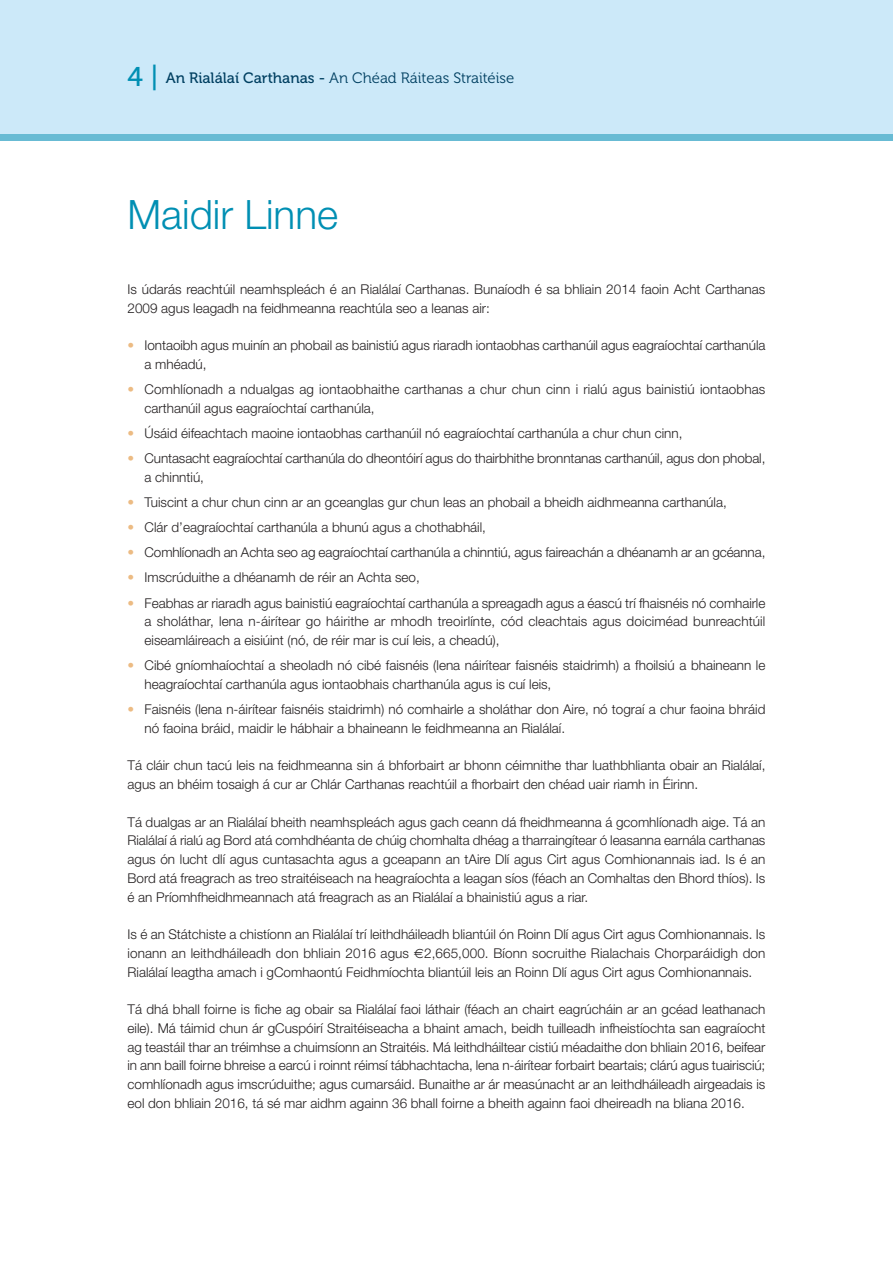
<style>
.page{position:relative;width:893px;height:1263px;background:#fff}
.page>*{position:absolute;margin:0;border:0;box-sizing:border-box;transform-origin:0 0}
.t1{font:300 40.5px "Helvetica Neue";color:#008fb3}
.t2{font:15px "Museo 300";color:#003f61}
.t3{font:300 13.5px/18.8px "Helvetica Neue";color:#231f20}
.s1{font-family:"Museo 500";font-size:27px;color:#008fb3}
.s2{font-family:"Museo 500"}
.s3{color:#ecbb83}
</style>
<div class="page">
<hr style="left:892px;top:0;width:1px;height:140px;background:#cce9f9">
<div style="left:0;top:0;width:892px;height:140px;background:#cce9f9"></div>
<div style="left:0;top:134px;width:893px;height:6px;background:#68bbd4"></div>
<p class="t2" style="left:128px;top:72px;width:388px"><span class="s1">4 |</span> <span class="s2">An Rialálaí Carthanas -</span> An Chéad Ráiteas Straitéise</p>
<h1 class="t1" style="left:128px;top:200px;width:212px">Maidir Linne</h1>
<p class="t3" style="left:128px;top:281px;width:639px">Is údarás reachtúil neamhspleách é an Rialálaí Carthanas. Bunaíodh é sa bhliain 2014 faoin Acht Carthanas<br>2009 agus leagadh na feidhmeanna reachtúla seo a leanas air:</p>
<p class="t3" style="left:145px;top:337px;width:622px;text-indent:-17px"><span class="s3">•</span> Iontaoibh agus muinín an phobail as bainistiú agus riaradh iontaobhas carthanúil agus eagraíochtaí carthanúla a mhéadú,</p>
<p class="t3" style="left:145px;top:381px;width:622px;text-indent:-17px"><span class="s3">•</span> Comhlíonadh a ndualgas ag iontaobhaithe carthanas a chur chun cinn i rialú agus bainistiú iontaobhas carthanúil agus eagraíochtaí carthanúla,</p>
<p class="t3" style="left:128px;top:425px;width:556px"><span class="s3">•</span> Úsáid éifeachtach maoine iontaobhas carthanúil nó eagraíochtaí carthanúla a chur chun cinn,</p>
<p class="t3" style="left:145px;top:450px;width:622px;text-indent:-17px"><span class="s3">•</span> Cuntasacht eagraíochtaí carthanúla do dheontóirí agus do thairbhithe bronntanas carthanúil, agus don phobal, a chinntiú,</p>
<p class="t3" style="left:128px;top:494px;width:601px"><span class="s3">•</span> Tuiscint a chur chun cinn ar an gceanglas gur chun leas an phobail a bheidh aidhmeanna carthanúla,</p>
<p class="t3" style="left:128px;top:519px;width:360px"><span class="s3">•</span> Clár d’eagraíochtaí carthanúla a bhunú agus a chothabháil,</p>
<p class="t3" style="left:128px;top:544px;width:639px"><span class="s3">•</span> Comhlíonadh an Achta seo ag eagraíochtaí carthanúla a chinntiú, agus faireachán a dhéanamh ar an gcéanna,</p>
<p class="t3" style="left:128px;top:569px;width:294px"><span class="s3">•</span> Imscrúduithe a dhéanamh de réir an Achta seo,</p>
<p class="t3" style="left:145px;top:595px;width:622px;text-align:justify;text-indent:-17px"><span class="s3">•</span> Feabhas ar riaradh agus bainistiú eagraíochtaí carthanúla a spreagadh agus a éascú trí fhaisnéis nó comhairle a sholáthar, lena n-áirítear go háirithe ar mhodh treoirlínte, cód cleachtais agus doiciméad bunreachtúil eiseamláireach a eisiúint (nó, de réir mar is cuí leis, a cheadú),</p>
<p class="t3" style="left:145px;top:657px;width:622px;text-indent:-17px"><span class="s3">•</span> Cibé gníomhaíochtaí a sheoladh nó cibé faisnéis (lena náirítear faisnéis staidrimh) a fhoilsiú a bhaineann le heagraíochtaí carthanúla agus iontaobhais charthanúla agus is cuí leis,</p>
<p class="t3" style="left:145px;top:701px;width:622px;text-indent:-17px"><span class="s3">•</span> Faisnéis (lena n-áirítear faisnéis staidrimh) nó comhairle a sholáthar don Aire, nó tograí a chur faoina bhráid nó faoina bráid, maidir le hábhair a bhaineann le feidhmeanna an Rialálaí.</p>
<p class="t3" style="left:128px;top:757px;width:639px">Tá cláir chun tacú leis na feidhmeanna sin á bhforbairt ar bhonn céimnithe thar luathbhlianta obair an Rialálaí, agus an bhéim tosaigh á cur ar Chlár Carthanas reachtúil a fhorbairt den chéad uair riamh in Éirinn.</p>
<p class="t3" style="left:128px;top:814px;width:639px;text-align:justify">Tá dualgas ar an Rialálaí bheith neamhspleách agus gach ceann dá fheidhmeanna á gcomhlíonadh aige. Tá an Rialálaí á rialú ag Bord atá comhdhéanta de chúig chomhalta dhéag a tharraingítear ó leasanna earnála carthanas agus ón lucht dlí agus cuntasachta agus a gceapann an tAire Dlí agus Cirt agus Comhionannais iad. Is é an Bord atá freagrach as treo straitéiseach na heagraíochta a leagan síos (féach an Comhaltas den Bhord thíos). Is é an Príomhfheidhmeannach atá freagrach as an Rialálaí a bhainistiú agus a riar.</p>
<p class="t3" style="left:128px;top:926px;width:639px;text-align:justify">Is é an Státchiste a chistíonn an Rialálaí trí leithdháileadh bliantúil ón Roinn Dlí agus Cirt agus Comhionannais. Is ionann an leithdháileadh don bhliain 2016 agus 2,665,000. Bíonn socruithe Rialachais Chorparáidigh don Rialálaí leagtha amach i gComhaontú Feidhmíochta bliantúil leis an Roinn Dlí agus Cirt agus Comhionannais.</p>
<p class="t3" style="left:128px;top:1001px;width:639px;text-align:justify">Tá dhá bhall foirne is fiche ag obair sa Rialálaí faoi láthair (féach an chairt eagrúcháin ar an gcéad leathanach eile). Má táimid chun ár gCuspóirí Straitéiseacha a bhaint amach, beidh tuilleadh infheistíochta san eagraíocht ag teastáil thar an tréimhse a chuimsíonn an Straitéis. Má leithdháiltear cistiú méadaithe don bhliain 2016, beifear in ann baill foirne bhreise a earcú i roinnt réimsí tábhachtacha, lena n-áirítear forbairt beartais; clárú agus tuairisciú; comhlíonadh agus imscrúduithe; agus cumarsáid. Bunaithe ar ár measúnacht ar an leithdháileadh airgeadais is eol don bhliain 2016, tá sé mar aidhm againn 36 bhall foirne a bheith againn faoi dheireadh na bliana 2016.</p>
</div>
